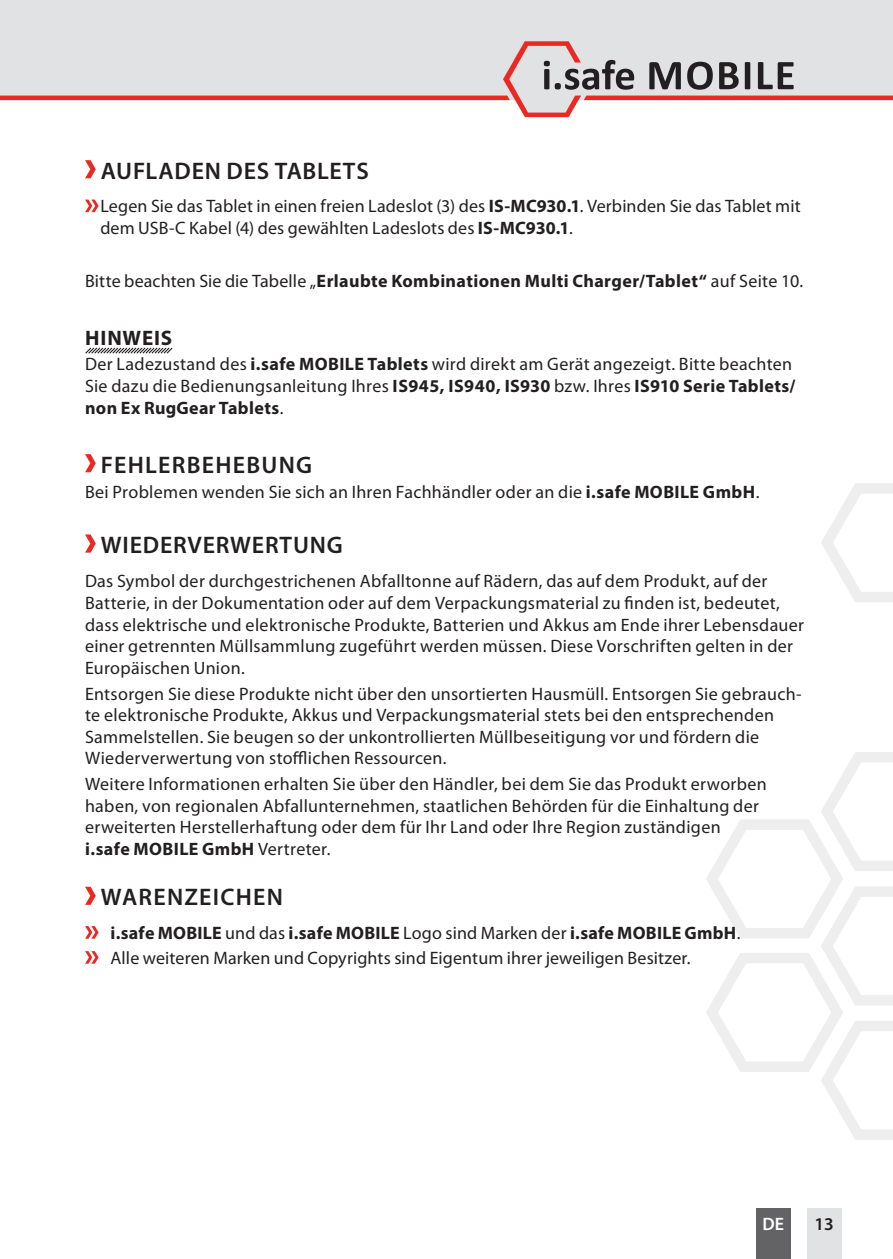
<style>
.page{position:relative;width:893px;height:1259px;background:#fff}
.page>*{position:absolute;margin:0;border:0;box-sizing:border-box;transform-origin:0 0}
.t1{font:600 24px "Myriad Pro";letter-spacing:.035em;color:#231f20}
.t2{font:600 24px "Myriad Pro";letter-spacing:.055em;color:#231f20}
.t3{font:700 21px "Myriad Pro";letter-spacing:.04em;color:#231f20}
.t4{font:18px/21.6px "Myriad Pro";letter-spacing:.015em;color:#231f20}
.t5{font:700 18px "Myriad Pro";letter-spacing:.02em;color:#231f20}
.t6{font:600 18px "Myriad Pro";color:#fff}
.t7{font:600 18px "Myriad Pro";color:#231f20}
.s1{font-weight:700}
.s2{font-weight:400}
</style>
<div class="page">
<div style="left:756px;top:1208px;width:34px;height:51px;background:#636366"></div>
<div style="left:807px;top:1208px;width:34px;height:51px;background:#e1e2e4"></div>
<svg style="left:821px;top:483px;width:72px;height:119px"></svg>
<svg style="left:706px;top:752px;width:187px;height:388px"></svg>
<div style="left:0;top:0;width:893px;height:41px;background:#e1e2e4"></div>
<svg style="left:0;top:41px;width:893px;height:76px"></svg>
<svg style="left:85px;top:347px;width:88px;height:7px"></svg>
<svg style="left:85px;top:160px;width:11px;height:18px"></svg>
<svg style="left:85px;top:200px;width:14px;height:12px"></svg>
<svg style="left:85px;top:454px;width:11px;height:18px"></svg>
<svg style="left:85px;top:534px;width:11px;height:18px"></svg>
<svg style="left:85px;top:886px;width:11px;height:19px"></svg>
<svg style="left:85px;top:926px;width:14px;height:12px"></svg>
<svg style="left:85px;top:951px;width:14px;height:12px"></svg>
<h1 class="t1" style="left:101px;top:155px;width:269px">AUFLADEN DES TABLETS</h1>
<p class="t4" style="left:100px;top:195px;width:702px">Legen Sie das Tablet in einen freien Ladeslot (3) des <span class="s1">IS-MC930.1</span>. Verbinden Sie das Tablet mit dem USB-C Kabel (4) des gewählten Ladeslots des <span class="s1">IS-MC930.1</span>.</p>
<p class="t5" style="left:85px;top:269px;width:720px"><span class="s2">Bitte beachten Sie die Tabelle „</span>Erlaubte Kombinationen Multi Charger/Tablet“ <span class="s2">auf Seite 10.</span></p>
<p class="t3" style="left:85px;top:324px;width:89px">HINWEIS</p>
<p class="t4" style="left:85px;top:353px;width:712px">Der Ladezustand des <span class="s1">i.safe MOBILE Tablets</span> wird direkt am Gerät angezeigt. Bitte beachten<br>Sie dazu die Bedienungsanleitung Ihres <span class="s1">IS945, IS940, IS930</span> bzw. Ihres <span class="s1">IS910 Serie Tablets/ non Ex RugGear Tablets</span>.</p>
<h1 class="t2" style="left:101px;top:449px;width:213px">FEHLERBEHEBUNG</h1>
<p class="t4" style="left:85px;top:481px;width:676px">Bei Problemen wenden Sie sich an Ihren Fachhändler oder an die <span class="s1">i.safe MOBILE GmbH</span>.</p>
<h1 class="t1" style="left:101px;top:529px;width:243px">WIEDERVERWERTUNG</h1>
<p class="t4" style="left:85px;top:570px;width:721px">Das Symbol der durchgestrichenen Abfalltonne auf Rädern, das auf dem Produkt, auf der Batterie, in der Dokumentation oder auf dem Verpackungsmaterial zu finden ist, bedeutet, dass elektrische und elektronische Produkte, Batterien und Akkus am Ende ihrer Lebensdauer einer getrennten Müllsammlung zugeführt werden müssen. Diese Vorschriften gelten in der Europäischen Union.</p>
<p class="t4" style="left:85px;top:682px;width:718px">Entsorgen Sie diese Produkte nicht über den unsortierten Hausmüll. Entsorgen Sie gebrauch&shy;te elektronische Produkte, Akkus und Verpackungsmaterial stets bei den entsprechenden Sammelstellen. Sie beugen so der unkontrollierten Müllbeseitigung vor und fördern die Wiederverwertung von stofflichen Ressourcen.</p>
<p class="t4" style="left:85px;top:773px;width:683px">Weitere Informationen erhalten Sie über den Händler, bei dem Sie das Produkt erworben haben, von regionalen Abfallunternehmen, staatlichen Behörden für die Einhaltung der erweiterten Herstellerhaftung oder dem für Ihr Land oder Ihre Region zuständigen <span class="s1">i.safe MOBILE GmbH</span> Vertreter.</p>
<h1 class="t2" style="left:101px;top:882px;width:184px">WARENZEICHEN</h1>
<p class="t4" style="left:111px;top:920px;width:631px;line-height:24.9px"><span class="s1">i.safe MOBILE</span> und das <span class="s1">i.safe MOBILE</span> Logo sind Marken der <span class="s1">i.safe MOBILE GmbH</span>.<br>Alle weiteren Marken und Copyrights sind Eigentum ihrer jeweiligen Besitzer.</p>
<p class="t6" style="left:762px;top:1212px;width:23px">DE</p>
<p class="t7" style="left:815px;top:1212px;width:21px">13</p>
</div>
